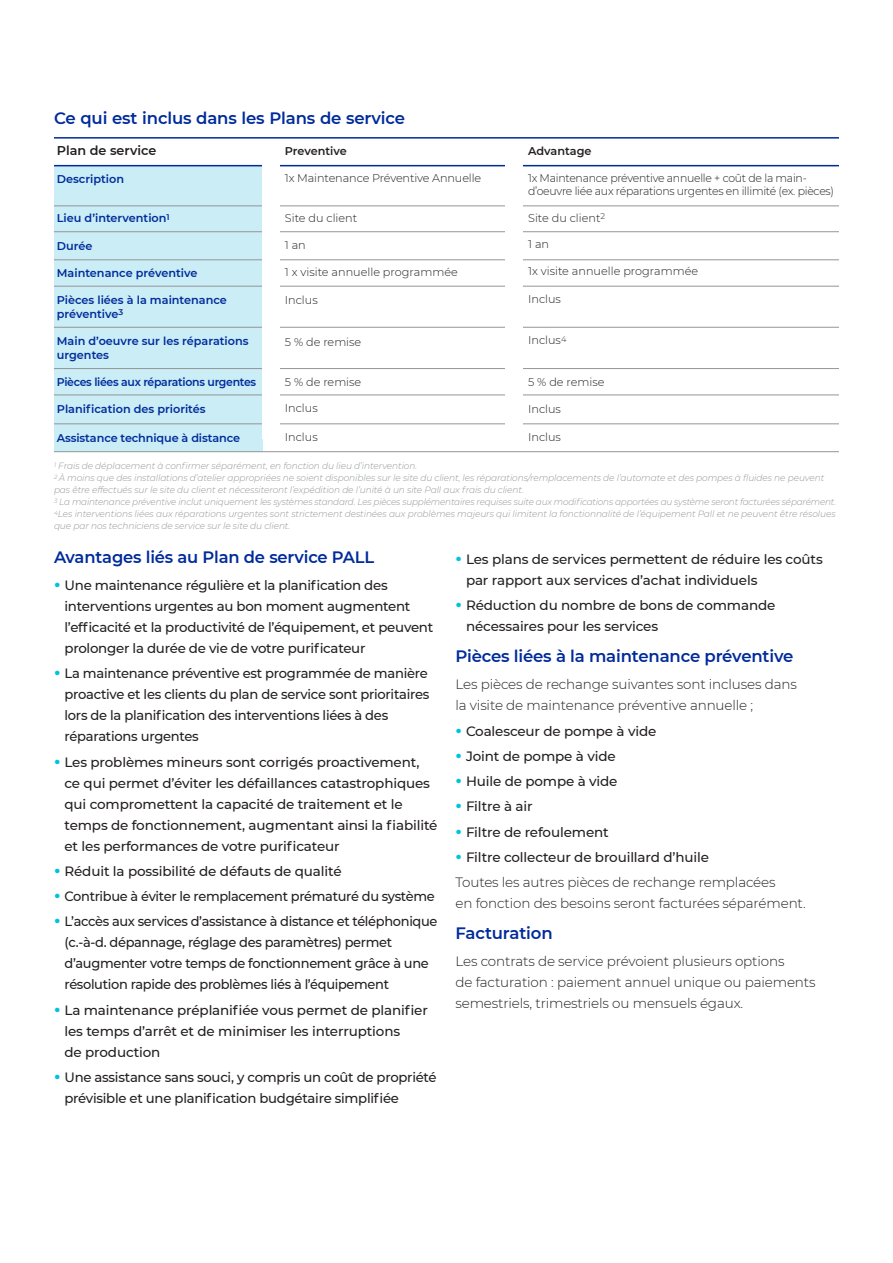
<style>
.page{position:relative;width:893px;height:1263px;background:#fff}
.page>*{position:absolute;margin:0;border:0;box-sizing:border-box;transform-origin:0 0}
.Paragraph_Heading{font:600 16.5px "Montserrat";letter-spacing:-.01em;color:#002b9b}
._02_TEXT{font:600 16.5px "Montserrat";letter-spacing:-.01em;color:#002b9b}
.Body_Copy{font:500 13.5px/21px "Montserrat";letter-spacing:-.02em;color:#231f20}
.Body_Copy-2{font:300 13.5px/21px "Montserrat";letter-spacing:-.01em;color:#231f20}
.Body_Copy-3{font:500 13.5px/21px "Montserrat";letter-spacing:-.02em;color:#231f20;scale:.96 1}
.t1{font:600 12.75px "Montserrat";color:#231f20}
.t2{font:300 11.25px/13.5px "Montserrat";letter-spacing:-.01em;color:#231f20}
.t3{font:600 11.25px/13.5px "Montserrat";color:#002b9b}
.t4{font:600 11.25px "Montserrat";letter-spacing:-.025em;color:#002b9b}
.t5{font:600 11.25px "Montserrat";color:#231f20}
.Document_Title{font:italic 300 9px/12px "Montserrat";letter-spacing:-.01em;color:#939598}
.s1{font-weight:700;font-size:18px;color:#00c2df}
</style>
<div class="page">
<div style="left:54px;top:166px;width:209px;height:286px;background:#caedf6"></div>
<hr style="left:54px;top:137px;width:785px;height:2px;background:#002b9b">
<hr style="left:54px;top:165px;width:785px;height:1px;background:#002b9b">
<hr style="left:54px;top:206px;width:785px;height:1px;background:#939598">
<hr style="left:54px;top:231px;width:785px;height:1px;background:#939598">
<hr style="left:54px;top:260px;width:785px;height:1px;background:#939598">
<hr style="left:54px;top:286px;width:785px;height:1px;background:#939598">
<hr style="left:54px;top:327px;width:785px;height:1px;background:#939598">
<hr style="left:54px;top:368px;width:785px;height:1px;background:#939598">
<hr style="left:54px;top:395px;width:785px;height:1px;background:#939598">
<hr style="left:54px;top:424px;width:785px;height:1px;background:#939598">
<div style="left:263px;top:149px;width:17px;height:289px;background:#fff"></div>
<hr style="left:54px;top:451px;width:785px;height:1px;background:#939598">
<div style="left:505px;top:149px;width:17px;height:281px;background:#fff"></div>
<p class="_02_TEXT" style="left:54px;top:106px;width:353px">Ce qui est inclus dans les Plans de service</p>
<p class="t1" style="left:57px;top:142px;width:101px">Plan de service</p>
<p class="t3" style="left:57px;top:171px;width:69px">Description</p>
<p class="t3" style="left:57px;top:211px;width:114px">Lieu d’intervention<sup>1</sup></p>
<p class="t3" style="left:57px;top:238px;width:37px">Durée</p>
<p class="t3" style="left:57px;top:266px;width:142px">Maintenance préventive</p>
<p class="t3" style="left:57px;top:293px;width:172px">Pièces liées à la maintenance préventive<sup>3</sup></p>
<p class="t3" style="left:57px;top:334px;width:193px">Main d’oeuvre sur les réparations urgentes</p>
<p class="t4" style="left:57px;top:374px;width:201px">Pièces liées aux réparations urgentes</p>
<p class="t3" style="left:57px;top:402px;width:150px">Planification des priorités</p>
<p class="t3" style="left:57px;top:430px;width:185px">Assistance technique à distance</p>
<p class="t5" style="left:285px;top:143px;width:63px">Preventive</p>
<p class="t2" style="left:285px;top:171px;width:198px">1x Maintenance Préventive Annuelle</p>
<p class="t2" style="left:285px;top:211px;width:74px">Site du client</p>
<p class="t2" style="left:285px;top:238px;width:22px">1 an</p>
<p class="t2" style="left:285px;top:265px;width:174px">1 x visite annuelle programmée</p>
<p class="t2" style="left:285px;top:292px;width:34px">Inclus</p>
<p class="t2" style="left:285px;top:334px;width:78px">5 % de remise</p>
<p class="t2" style="left:285px;top:375px;width:78px">5 % de remise</p>
<p class="t2" style="left:285px;top:401px;width:34px">Inclus</p>
<p class="t2" style="left:285px;top:430px;width:34px">Inclus</p>
<p class="t5" style="left:528px;top:143px;width:65px">Advantage</p>
<p class="t2" style="left:528px;top:171px;width:307px">1x Maintenance préventive annuelle + coût de la main&shy;d’oeuvre liée aux réparations urgentes en illimité (ex. pièces)</p>
<p class="t2" style="left:528px;top:211px;width:79px">Site du client<sup>2</sup></p>
<p class="t2" style="left:528px;top:237px;width:22px">1 an</p>
<p class="t2" style="left:528px;top:264px;width:171px">1x visite annuelle programmée</p>
<p class="t2" style="left:528px;top:291px;width:34px">Inclus</p>
<p class="t2" style="left:528px;top:333px;width:40px">Inclus<sup>4</sup></p>
<p class="t2" style="left:528px;top:374px;width:78px">5 % de remise</p>
<p class="t2" style="left:528px;top:402px;width:34px">Inclus</p>
<p class="t2" style="left:528px;top:430px;width:34px">Inclus</p>
<p class="Document_Title" style="left:54px;top:460px;width:365px"><sup>1</sup> Frais de déplacement à confirmer séparément, en fonction du lieu d’intervention.</p>
<p class="Document_Title" style="left:54px;top:472px;width:772px"><sup>2</sup> À moins que des installations d’atelier appropriées ne soient disponibles sur le site du client, les réparations/remplacements de l’automate et des pompes à fluides ne peuvent pas être effectués sur le site du client et nécessiteront l’expédition de l’unité à un site Pall aux frais du client.</p>
<p class="Document_Title" style="left:54px;top:496px;width:784px"><sup>3</sup> La maintenance préventive inclut uniquement les systèmes standard. Les pièces supplémentaires requises suite aux modifications apportées au système seront facturées séparément.</p>
<p class="Document_Title" style="left:54px;top:508px;width:783px"><sup>4</sup>Les interventions liées aux réparations urgentes sont strictement destinées aux problèmes majeurs qui limitent la fonctionnalité de l’équipement Pall et ne peuvent être résolues que par nos techniciens de service sur le site du client.</p>
<p class="Body_Copy" style="left:466px;top:548px;width:358px;text-indent:-10px"><span class="s1">•</span> Les plans de services permettent de réduire les coûts par rapport aux services d’achat individuels</p>
<p class="Body_Copy" style="left:466px;top:594px;width:311px;text-indent:-10px"><span class="s1">•</span> Réduction du nombre de bons de commande nécessaires pour les services</p>
<p class="Paragraph_Heading" style="left:455px;top:644px;width:339px">Pièces liées à la maintenance préventive</p>
<p class="Body_Copy-2" style="left:455px;top:674px;width:343px">Les pièces de rechange suivantes sont incluses dans la visite de maintenance préventive annuelle ;</p>
<p class="Body_Copy" style="left:455px;top:720px;width:202px"><span class="s1">•</span> Coalesceur de pompe à vide</p>
<p class="Body_Copy" style="left:455px;top:745px;width:162px"><span class="s1">•</span> Joint de pompe à vide</p>
<p class="Body_Copy" style="left:455px;top:770px;width:164px"><span class="s1">•</span> Huile de pompe à vide</p>
<p class="Body_Copy" style="left:455px;top:796px;width:79px"><span class="s1">•</span> Filtre à air</p>
<p class="Body_Copy" style="left:455px;top:821px;width:155px"><span class="s1">•</span> Filtre de refoulement</p>
<p class="Body_Copy" style="left:455px;top:846px;width:255px"><span class="s1">•</span> Filtre collecteur de brouillard d’huile</p>
<p class="Body_Copy-2" style="left:455px;top:871px;width:352px">Toutes les autres pièces de rechange remplacées<br>en fonction des besoins seront facturées séparément.</p>
<p class="Paragraph_Heading" style="left:455px;top:921px;width:99px">Facturation</p>
<p class="Body_Copy-2" style="left:455px;top:951px;width:362px">Les contrats de service prévoient plusieurs options<br>de facturation : paiement annuel unique ou paiements semestriels, trimestriels ou mensuels égaux.</p>
<p class="Paragraph_Heading" style="left:54px;top:545px;width:322px">Avantages liés au Plan de service PALL</p>
<p class="Body_Copy" style="left:64px;top:574px;width:370px;text-indent:-10px"><span class="s1">•</span> Une maintenance régulière et la planification des interventions urgentes au bon moment augmentent l’efficacité et la productivité de l’équipement, et peuvent prolonger la durée de vie de votre purificateur</p>
<p class="Body_Copy" style="left:64px;top:662px;width:366px;text-indent:-10px"><span class="s1">•</span> La maintenance préventive est programmée de manière proactive et les clients du plan de service sont prioritaires lors de la planification des interventions liées à des réparations urgentes</p>
<p class="Body_Copy" style="left:64px;top:751px;width:374px;text-indent:-10px"><span class="s1">•</span> Les problèmes mineurs sont corrigés proactivement, ce qui permet d’éviter les défaillances catastrophiques qui compromettent la capacité de traitement et le temps de fonctionnement, augmentant ainsi la fiabilité et les performances de votre purificateur</p>
<p class="Body_Copy" style="left:54px;top:860px;width:289px"><span class="s1">•</span> Réduit la possibilité de défauts de qualité</p>
<p class="Body_Copy-3" style="left:54px;top:885px;width:398px"><span class="s1">•</span> Contribue à éviter le remplacement prématuré du système</p>
<p class="Body_Copy-3" style="left:64px;top:910px;width:390px;text-indent:-10px"><span class="s1">•</span> L’accès aux services d’assistance à distance et téléphonique (c.-à-d. dépannage, réglage des paramètres) permet d’augmenter votre temps de fonctionnement grâce à une résolution rapide des problèmes liés à l’équipement</p>
<p class="Body_Copy" style="left:64px;top:999px;width:365px;text-indent:-10px"><span class="s1">•</span> La maintenance préplanifiée vous permet de planifier les temps d’arrêt et de minimiser les interruptions<br>de production</p>
<p class="Body_Copy" style="left:64px;top:1066px;width:374px;text-indent:-10px"><span class="s1">•</span> Une assistance sans souci, y compris un coût de propriété prévisible et une planification budgétaire simplifiée</p>
</div>
